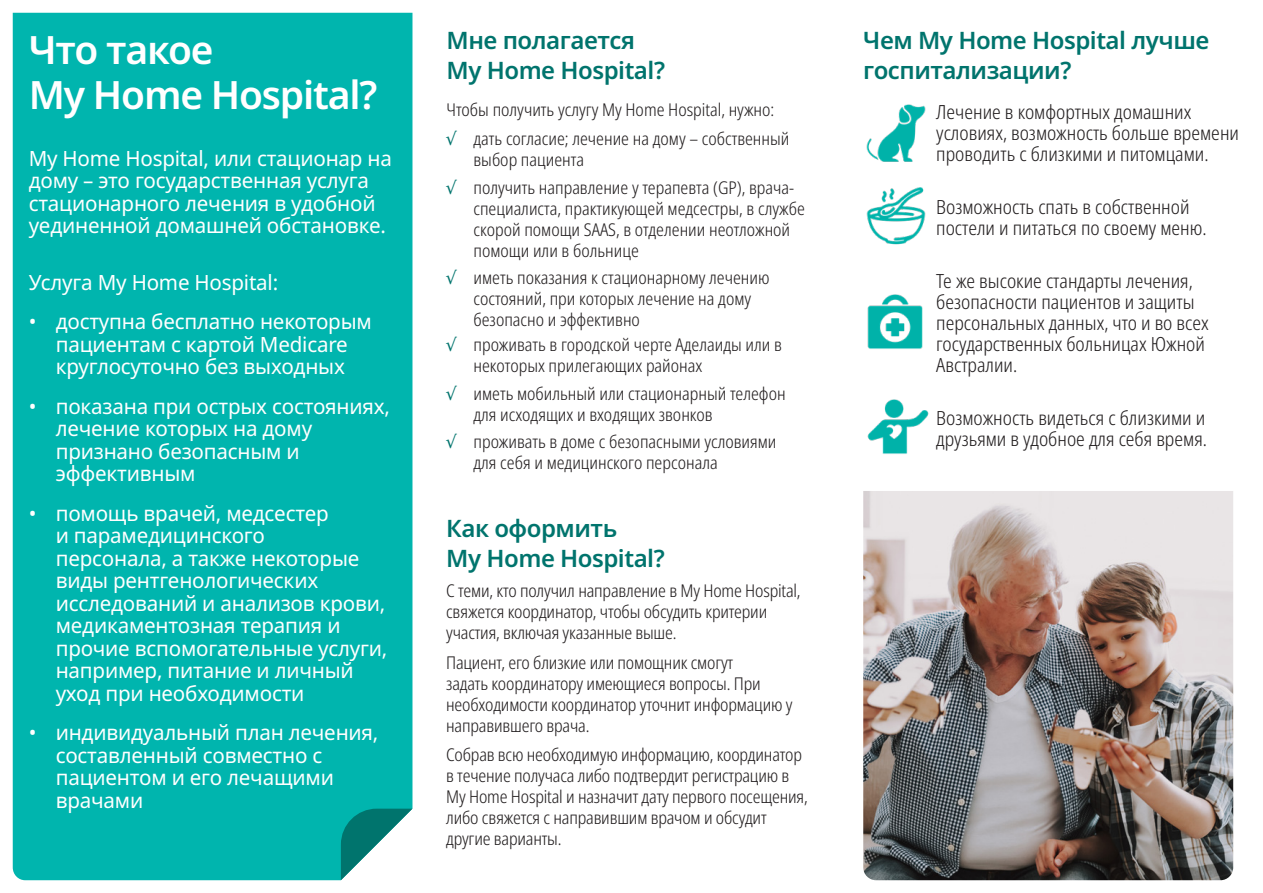
<style>
.page{position:relative;width:1263px;height:893px;background:#fff}
.page>*{position:absolute;margin:0;border:0;box-sizing:border-box;transform-origin:0 0}
.Heading_1{font:600 39px/45px "Noto Sans";letter-spacing:-.03em;color:#fff}
.Heading_2{font:600 24px/30px "Noto Sans";letter-spacing:-.02em;color:#00746d}
.Heading_1-2{font:21px/22.5px "Noto Sans";letter-spacing:-.01em;color:#fff}
.Intro_text{font:21px "Noto Sans";letter-spacing:-.01em;color:#fff}
.Body_text{font:300 condensed 19.5px/21px "Noto Sans";color:#231f20}
.Heading_2-2{font:300 condensed 19.5px/21px "Noto Sans";color:#231f20}
.Body_text-2{font:300 condensed 17.7px/21px "Noto Sans";color:#231f20}
.s1{color:#00746d}
</style>
<div class="page">
<div style="left:13px;top:13px;width:399px;height:867px;background:#00b5ae"></div>
<svg style="left:341px;top:809px;width:71px;height:71px"></svg>
<img style="left:863px;top:491px;width:370px;height:389px">
<img style="left:866px;top:104px;width:60px;height:141px">
<img style="left:867px;top:294px;width:56px;height:55px">
<img style="left:867px;top:399px;width:62px;height:55px">
<p class="Heading_1" style="left:29px;top:28px;width:350px">Что такое<br>My Home Hospital?</p>
<p class="Heading_1-2" style="left:29px;top:147px;width:365px">My Home Hospital, или стационар на дому – это государственная услуга стационарного лечения в удобной уединенной домашней обстановке.</p>
<p class="Intro_text" style="left:29px;top:267px;width:251px">Услуга My Home Hospital:</p>
<p class="Heading_1-2" style="left:29px;top:311px;width:345px;text-align:center">• доступна бесплатно некоторым пациентам c картой Medicare круглосуточно без выходных</p>
<p class="Heading_1-2" style="left:56px;top:395px;width:336px;text-indent:-27px">• показана при острых состояниях, лечение которых на дому признано безопасным и эффективным</p>
<p class="Heading_1-2" style="left:56px;top:502px;width:333px;text-indent:-27px">• помощь врачей, медсестер<br>и парамедицинского<br>персонала, а также некоторые виды рентгенологических исследований и анализов крови, медикаментозная терапия и прочие вспомогательные услуги, например, питание и личный уход при необходимости</p>
<p class="Heading_1-2" style="left:56px;top:722px;width:324px;text-indent:-27px">• индивидуальный план лечения, составленный совместно с пациентом и его лечащими врачами</p>
<p class="Heading_2" style="left:446px;top:26px;width:220px">Мне полагается<br>My Home Hospital?</p>
<p class="Body_text-2" style="left:446px;top:99px;width:329px">Чтобы получить услугу My Home Hospital, нужно:</p>
<p class="Body_text-2" style="left:473px;top:129px;width:317px;text-indent:-27px"><span class="s1">√</span> дать согласие; лечение на дому – собственный выбор пациента</p>
<p class="Body_text-2" style="left:473px;top:177px;width:333px;text-indent:-27px"><span class="s1">√</span> получить направление у терапевта (GP), врача&shy;специалиста, практикующей медсестры, в службе скорой помощи SAAS, в отделении неотложной помощи или в больнице</p>
<p class="Body_text-2" style="left:473px;top:268px;width:298px;text-indent:-27px"><span class="s1">√</span> иметь показания к стационарному лечению состояний, при которых лечение на дому безопасно и эффективно</p>
<p class="Body_text-2" style="left:473px;top:335px;width:310px;text-indent:-27px"><span class="s1">√</span> проживать в городской черте Аделаиды или в некоторых прилегающих районах</p>
<p class="Body_text-2" style="left:473px;top:383px;width:314px;text-indent:-27px"><span class="s1">√</span> иметь мобильный или стационарный телефон для исходящих и входящих звонков</p>
<p class="Body_text-2" style="left:473px;top:432px;width:304px;text-indent:-27px"><span class="s1">√</span> проживать в доме с безопасными условиями для себя и медицинского персонала</p>
<p class="Heading_2" style="left:446px;top:513px;width:220px">Как оформить<br>My Home Hospital?</p>
<p class="Body_text-2" style="left:446px;top:581px;width:356px">С теми, кто получил направление в My Home Hospital, свяжется координатор, чтобы обсудить критерии участия, включая указанные выше.</p>
<p class="Body_text-2" style="left:446px;top:652px;width:348px">Пациент, его близкие или помощник смогут<br>задать координатору имеющиеся вопросы. При необходимости координатор уточнит информацию у направившего врача.</p>
<p class="Body_text-2" style="left:446px;top:745px;width:363px">Собрав всю необходимую информацию, координатор в течение получаса либо подтвердит регистрацию в My Home Hospital и назначит дату первого посещения, либо свяжется с направившим врачом и обсудит другие варианты.</p>
<p class="Heading_2" style="left:863px;top:26px;width:348px">Чем My Home Hospital лучше госпитализации?</p>
<p class="Heading_2-2" style="left:936px;top:102px;width:304px">Лечение в комфортных домашних условиях, возможность больше времени проводить с близкими и питомцами.</p>
<p class="Body_text" style="left:936px;top:197px;width:272px">Возможность спать в собственной постели и питаться по своему меню.</p>
<p class="Body_text" style="left:936px;top:271px;width:274px">Те же высокие стандарты лечения, безопасности пациентов и защиты персональных данных, что и во всех государственных больницах Южной<br>Австралии.</p>
<p class="Body_text" style="left:936px;top:408px;width:272px">Возможность видеться с близкими и друзьями в удобное для себя время.</p>
</div>
